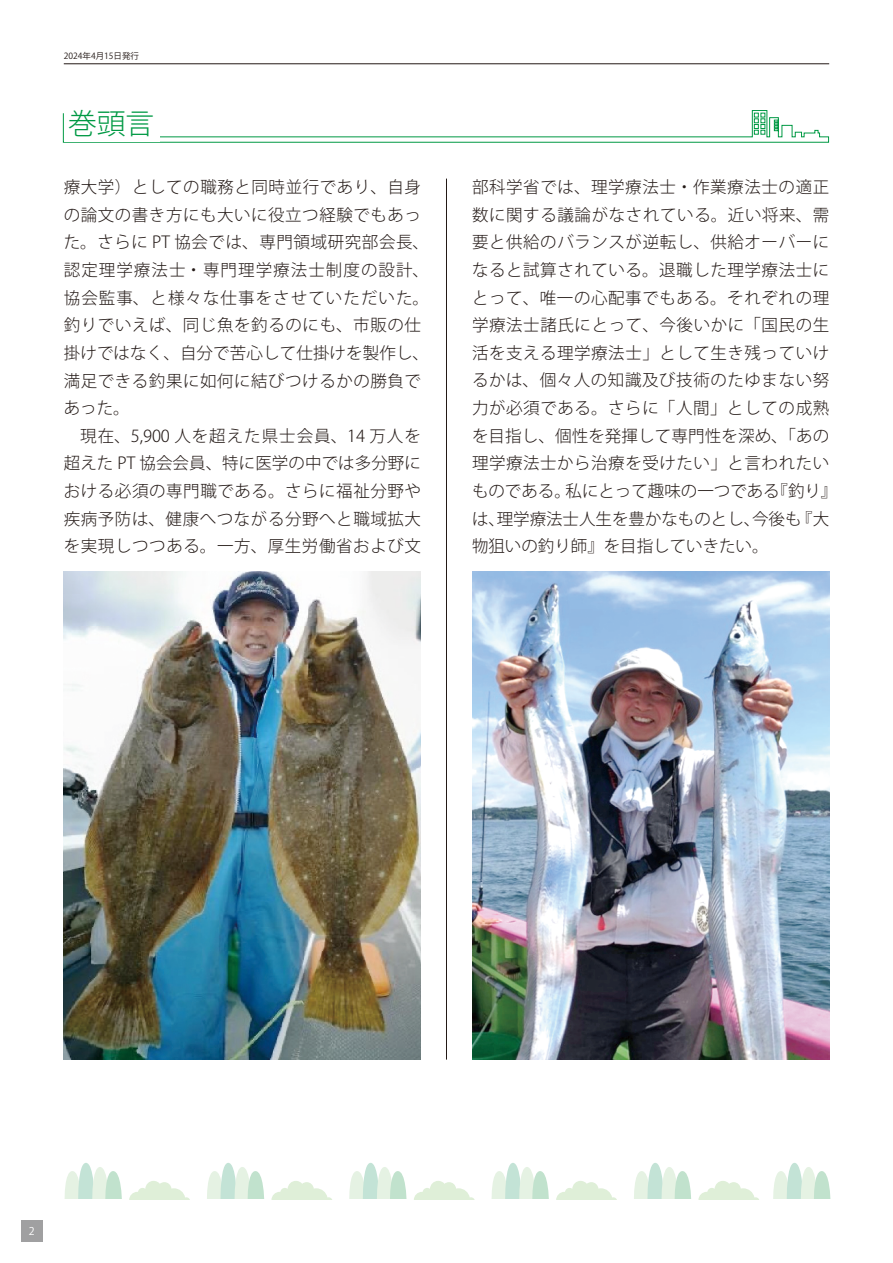
<style>
.page{position:relative;width:893px;height:1263px;background:#fff}
.page>*{position:absolute;margin:0;border:0;box-sizing:border-box;transform-origin:0 0}
.t1{font:300 28.65px "Koz Go Pro";color:#094}
.t2{font:300 16.5px/27.6px "Koz Go Pro";letter-spacing:.035em;color:#231916}
.t3{font:10.65px "Koz Go Pro";color:#fff}
.t4{font:8.55px "Koz Go Pro";color:#231916}
</style>
<div class="page">
<img style="left:64px;top:571px;width:357px;height:488px">
<img style="left:472px;top:571px;width:357px;height:488px">
<div style="left:21px;top:1220px;width:22px;height:22px;background:#a0a0a1"></div>
<hr style="left:64px;top:64px;width:765px;height:1px;background:#231916">
<svg style="left:63px;top:110px;width:766px;height:33px"></svg>
<div style="left:64px;top:105px;width:95px;height:37px;background:#fff"></div>
<hr style="left:446px;top:179px;width:1px;height:880px;background:#231916">
<svg style="left:64px;top:1163px;width:58px;height:36px"></svg>
<svg style="left:129px;top:1181px;width:60px;height:18px"></svg>
<svg style="left:207px;top:1163px;width:57px;height:36px"></svg>
<svg style="left:271px;top:1181px;width:61px;height:18px"></svg>
<svg style="left:349px;top:1163px;width:57px;height:36px"></svg>
<svg style="left:414px;top:1181px;width:60px;height:18px"></svg>
<svg style="left:491px;top:1163px;width:58px;height:36px"></svg>
<svg style="left:556px;top:1181px;width:60px;height:18px"></svg>
<svg style="left:634px;top:1163px;width:57px;height:36px"></svg>
<svg style="left:698px;top:1181px;width:61px;height:18px"></svg>
<svg style="left:773px;top:1163px;width:57px;height:36px"></svg>
<p class="t4" style="left:64px;top:51px;width:77px">2024年4月15日発行</p>
<h1 class="t1" style="left:68px;top:105px;width:88px">巻頭言</h1>
<p class="t2" style="left:64px;top:173px;width:367px">療大学）としての職務と同時並行であり、自身の論文の書き方にも大いに役立つ経験でもあった。さらに PT 協会では、専門領域研究部会長、認定理学療法士・専門理学療法士制度の設計、協会監事、と様々な仕事をさせていただいた。釣りでいえば、同じ魚を釣るのにも、市販の仕掛けではなく、自分で苦心して仕掛けを製作し、満足できる釣果に如何に結びつけるかの勝負であった。</p>
<p class="t2" style="left:64px;top:422px;width:359px;text-align:justify;text-indent:16px">現在、5,900 人を超えた県士会員、14 万人を超えた PT 協会会員、特に医学の中では多分野における必須の専門職である。さらに福祉分野や疾病予防は、健康へつながる分野へと職域拡大を実現しつつある。一方、厚生労働省および文</p>
<p class="t2" style="left:472px;top:173px;width:367px">部科学省では、理学療法士・作業療法士の適正数に関する議論がなされている。近い将来、需要と供給のバランスが逆転し、供給オーバーになると試算されている。退職した理学療法士にとって、唯一の心配事でもある。それぞれの理学療法士諸氏にとって、今後いかに「国民の生活を支える理学療法士」として生き残っていけるかは、個々人の知識及び技術のたゆまない努力が必須である。さらに「人間」としての成熟を目指し、個性を発揮して専門性を深め、「あの理学療法士から治療を受けたい」と言われたいものである。私にとって趣味の一つである『釣り』は、理学療法士人生を豊かなものとし、今後も『大物狙いの釣り師』を目指していきたい。</p>
<p class="t3" style="left:29px;top:1224px;width:7px">2</p>
</div>
